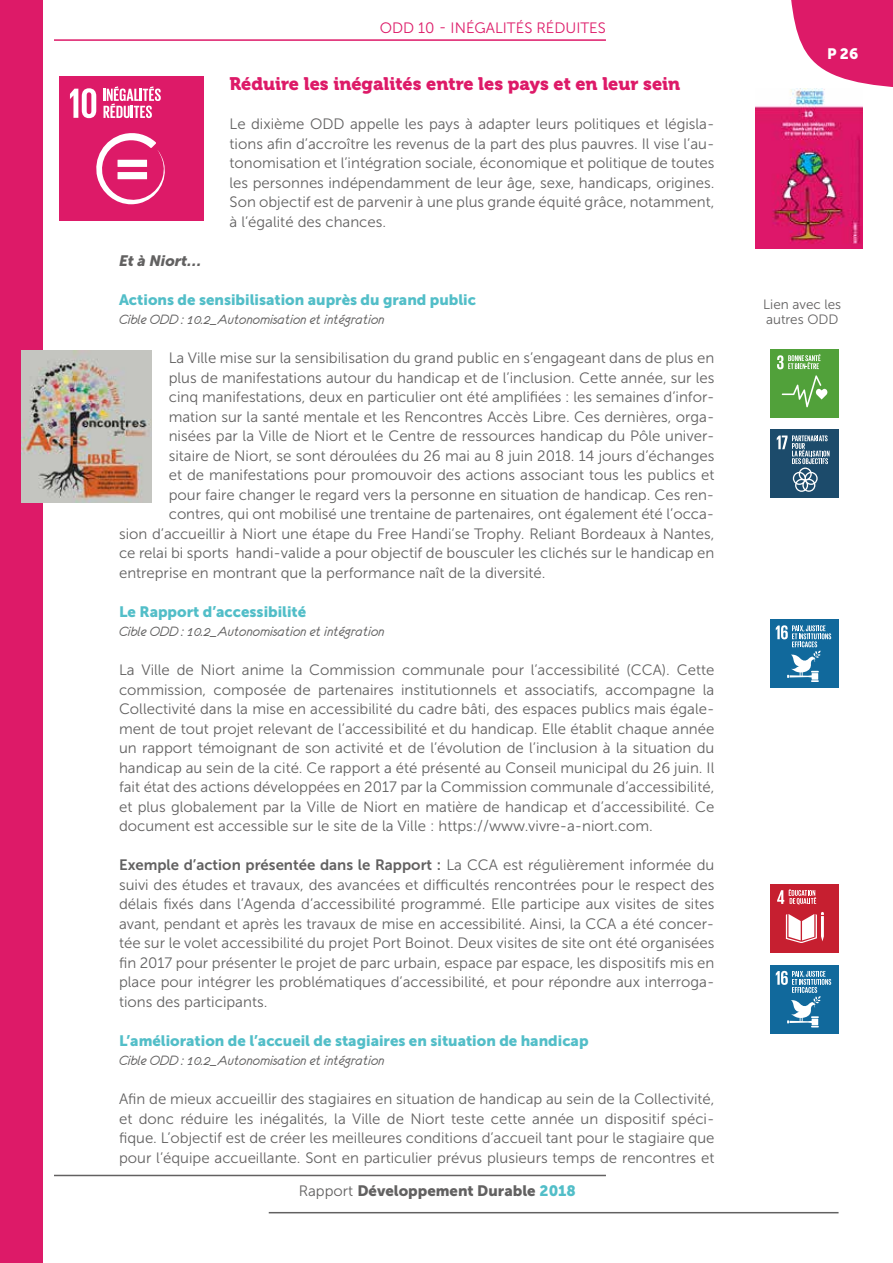
<style>
.page{position:relative;width:893px;height:1263px;background:#fff}
.page>*{position:absolute;margin:0;border:0;box-sizing:border-box;transform-origin:0 0}
.t1{font:18px "Museo 900";color:#dd1a68}
.t2{font:15px/19.5px "Museo Sans 300";color:#626161;text-align:justify}
.t3{font:15px "Museo Sans 900";color:#52bec8}
.t4{font:15px "Eurofurenceitalic";color:#626161}
.t5{font:15px "Museo Sans 700";color:#626161}
.t6{font:15px "Museo Sans 900";color:#626161}
.t7{font:15px "Museo Sans 300";color:#dd1a68}
.t8{font:italic 15px "Museo Sans 900";color:#626161}
.t9{font:15px "Museo Sans 900";color:#fff}
.t10{font:13.5px/15px "Museo Sans 300";color:#626161}
.s1{font-family:"Museo Sans 300"}
.s2{color:#52bec8}
</style>
<div class="page">
<hr style="left:54px;top:1175px;width:552px;height:1px;background:#626161">
<hr style="left:269px;top:1212px;width:569px;height:1px;background:#626161">
<svg style="left:791px;top:0;width:102px;height:89px"></svg>
<div style="left:0;top:0;width:43px;height:1263px;background:#dd1a68"></div>
<hr style="left:54px;top:39px;width:552px;height:2px;background:#dd1a68">
<div style="left:60px;top:77px;width:144px;height:144px;background:#dd1a68"></div>
<svg style="left:70px;top:88px;width:26px;height:30px"></svg>
<svg style="left:96px;top:133px;width:69px;height:71px"></svg>
<svg style="left:104px;top:86px;width:57px;height:32px"></svg>
<div style="left:770px;top:350px;width:68px;height:68px;background:#51a13a"></div>
<svg style="left:782px;top:375px;width:45px;height:32px"></svg>
<svg style="left:777px;top:354px;width:43px;height:15px"></svg>
<div style="left:770px;top:430px;width:68px;height:68px;background:#1c4b6b"></div>
<svg style="left:777px;top:435px;width:52px;height:57px"></svg>
<div style="left:770px;top:620px;width:68px;height:68px;background:#11699c"></div>
<svg style="left:776px;top:625px;width:55px;height:57px"></svg>
<div style="left:770px;top:884px;width:68px;height:68px;background:#c61f30"></div>
<svg style="left:786px;top:912px;width:38px;height:31px"></svg>
<svg style="left:777px;top:889px;width:39px;height:15px"></svg>
<div style="left:770px;top:965px;width:68px;height:68px;background:#11699c"></div>
<svg style="left:776px;top:971px;width:55px;height:56px"></svg>
<img style="left:21px;top:351px;width:131px;height:152px">
<img style="left:756px;top:89px;width:106px;height:160px">
<p class="t7" style="left:380px;top:19px;width:228px">ODD 10 - INÉGALITÉS RÉDUITES</p>
<p class="t1" style="left:230px;top:74px;width:452px">Réduire les inégalités entre les pays et en leur sein</p>
<p class="t2" style="left:230px;top:114px;width:486px">Le dixième ODD appelle les pays à adapter leurs politiques et législa&shy;tions afin d’accroître les revenus de la part des plus pauvres. Il vise l’au&shy;tonomisation et l’intégration sociale, économique et politique de toutes les personnes indépendamment de leur âge, sexe, handicaps, origines.<br>Son objectif est de parvenir à une plus grande équité grâce, notamment, à l’égalité des chances.</p>
<p class="t8" style="left:119px;top:252px;width:84px">Et à Niort…</p>
<p class="t3" style="left:119px;top:291px;width:359px">Actions de sensibilisation auprès du grand public</p>
<p class="t4" style="left:119px;top:312px;width:267px">Cible ODD : 10.2_Autonomisation et intégration</p>
<p class="t2" style="left:169px;top:348px;width:547px">La Ville mise sur la sensibilisation du grand public en s’engageant dans de plus en</p>
<p class="t2" style="left:169px;top:368px;width:547px">plus de manifestations autour du handicap et de l’inclusion. Cette année, sur les</p>
<p class="t2" style="left:169px;top:387px;width:547px">cinq manifestations, deux en particulier ont été amplifiées : les semaines d’infor-</p>
<p class="t2" style="left:169px;top:407px;width:547px">mation sur la santé mentale et les Rencontres Accès Libre. Ces dernières, orga-</p>
<p class="t2" style="left:169px;top:426px;width:547px">nisées par la Ville de Niort et le Centre de ressources handicap du Pôle univer-</p>
<p class="t2" style="left:169px;top:446px;width:547px">sitaire de Niort, se sont déroulées du 26 mai au 8 juin 2018. 14 jours d’échanges</p>
<p class="t2" style="left:169px;top:465px;width:547px">et de manifestations pour promouvoir des actions associant tous les publics et</p>
<p class="t2" style="left:169px;top:485px;width:547px">pour faire changer le regard vers la personne en situation de handicap. Ces ren-</p>
<p class="t2" style="left:169px;top:504px;width:547px">contres, qui ont mobilisé une trentaine de partenaires, ont également été l’occa-</p>
<p class="t2" style="left:119px;top:524px;width:597px">sion d’accueillir à Niort une étape du Free Handi’se Trophy. Reliant Bordeaux à Nantes,</p>
<p class="t2" style="left:119px;top:543px;width:597px">ce relai bi sports handi-valide a pour objectif de bousculer les clichés sur le handicap en</p>
<p class="t2" style="left:119px;top:563px;width:428px">entreprise en montrant que la performance naît de la diversité.</p>
<p class="t3" style="left:119px;top:603px;width:189px">Le Rapport d’accessibilité</p>
<p class="t4" style="left:119px;top:624px;width:267px">Cible ODD : 10.2_Autonomisation et intégration</p>
<p class="t2" style="left:119px;top:660px;width:597px">La Ville de Niort anime la Commission communale pour l’accessibilité (CCA). Cette commission, composée de partenaires institutionnels et associatifs, accompagne la Collectivité dans la mise en accessibilité du cadre bâti, des espaces publics mais égale&shy;ment de tout projet relevant de l’accessibilité et du handicap. Elle établit chaque année un rapport témoignant de son activité et de l’évolution de l’inclusion à la situation du handicap au sein de la cité. Ce rapport a été présenté au Conseil municipal du 26 juin. Il fait état des actions développées en 2017 par la Commission communale d’accessibilité, et plus globalement par la Ville de Niort en matière de handicap et d’accessibilité. Ce document est accessible sur le site de la Ville : https://www.vivre-a-niort.com.</p>
<p class="t5" style="left:119px;top:857px;width:597px">Exemple d’action présentée dans le Rapport : <span class="s1">La CCA est régulièrement informée du</span></p>
<p class="t2" style="left:119px;top:875px;width:597px">suivi des études et travaux, des avancées et difficultés rencontrées pour le respect des délais fixés dans l’Agenda d’accessibilité programmé. Elle participe aux visites de sites avant, pendant et après les travaux de mise en accessibilité. Ainsi, la CCA a été concer&shy;tée sur le volet accessibilité du projet Port Boinot. Deux visites de site ont été organisées fin 2017 pour présenter le projet de parc urbain, espace par espace, les dispositifs mis en place pour intégrer les problématiques d’accessibilité, et pour répondre aux interroga&shy;tions des participants.</p>
<p class="t3" style="left:119px;top:1032px;width:471px">L’amélioration de l’accueil de stagiaires en situation de handicap</p>
<p class="t4" style="left:119px;top:1053px;width:267px">Cible ODD : 10.2_Autonomisation et intégration</p>
<p class="t2" style="left:119px;top:1089px;width:597px">Afin de mieux accueillir des stagiaires en situation de handicap au sein de la Collectivité, et donc réduire les inégalités, la Ville de Niort teste cette année un dispositif spéci&shy;fique. L’objectif est de créer les meilleures conditions d’accueil tant pour le stagiaire que pour l’équipe accueillante. Sont en particulier prévus plusieurs temps de rencontres et</p>
<p class="t6" style="left:299px;top:1182px;width:279px"><span class="s1">Rapport</span> Développement Durable <span class="s2">2018</span></p>
<p class="t9" style="left:827px;top:46px;width:33px">P 26</p>
<p class="t10" style="left:763px;top:297px;width:80px">Lien avec les autres ODD</p>
</div>
